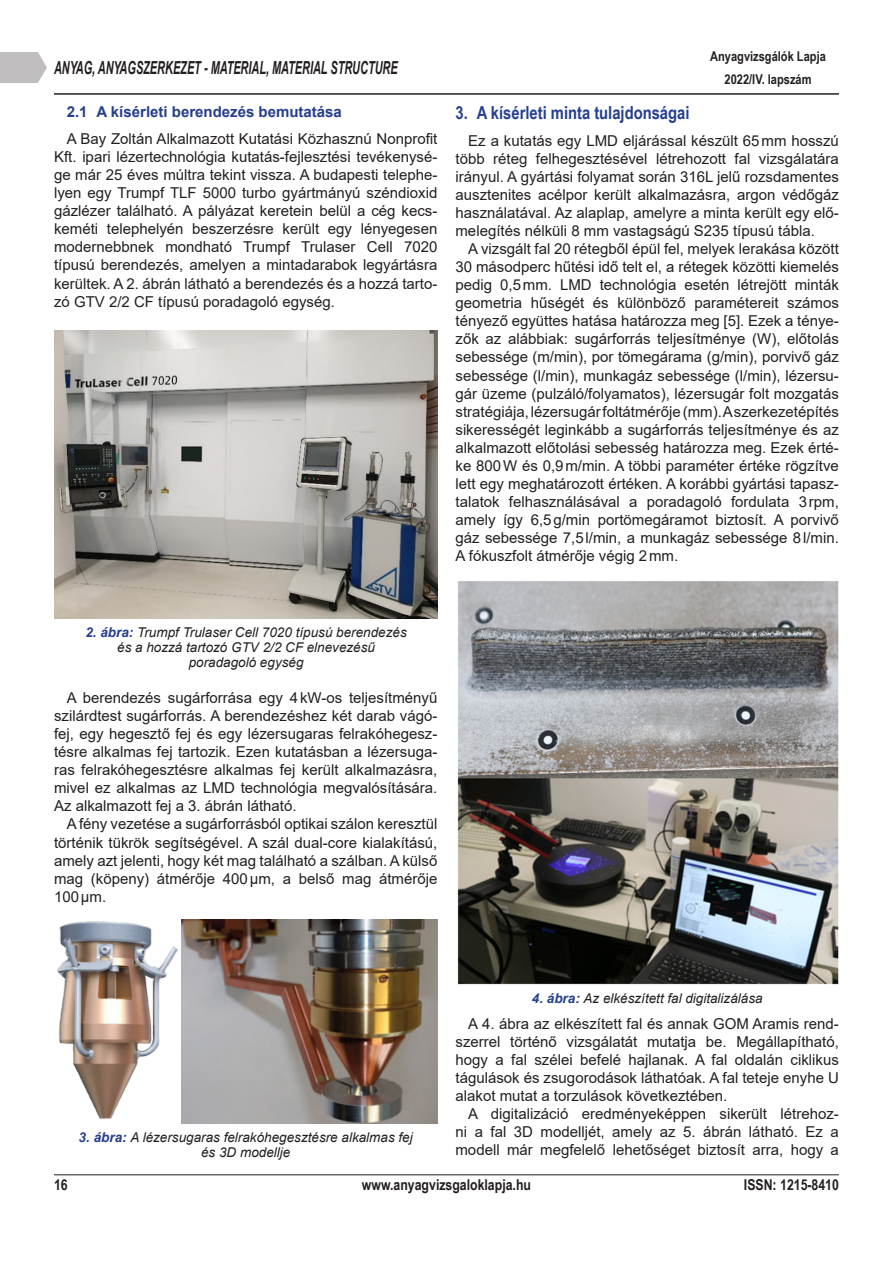
<style>
.page{position:relative;width:893px;height:1263px;background:#fff}
.page>*{position:absolute;margin:0;border:0;box-sizing:border-box;transform-origin:0 0}
.t1{font:italic 700 18px "Arial Narrow";color:#231f20;scale:.74 1}
.t2{font:700 18px "Arial Narrow";color:#253f8e}
.AVI_UJ_normal_magyar{font:15px/18px "Arial";color:#231f20;text-align:justify}
.t3{font:700 15px "Arial Narrow";color:#231f20}
.t4{font:700 15px "Arial";color:#253f8e}
.t5{font:italic 13.5px/15px "Arial";color:#231f20;text-align:center}
.t6{font:700 13.5px/22.5px "Arial Narrow";color:#231f20;text-align:center}
.s1{font-weight:700;color:#253f8e}
</style>
<div class="page">
<hr style="left:54px;top:1174px;width:785px;height:1px;background:#231f20">
<hr style="left:54px;top:94px;width:785px;height:1px;background:#231f20">
<svg style="left:29px;top:52px;width:18px;height:31px"></svg>
<div style="left:0;top:52px;width:29px;height:31px;background:#bfbdbd"></div>
<img style="left:54px;top:331px;width:384px;height:287px">
<img style="left:57px;top:921px;width:120px;height:198px">
<img style="left:182px;top:919px;width:256px;height:204px">
<img style="left:457px;top:581px;width:382px;height:403px">
<p class="t1" style="left:54px;top:54px;width:466px">ANYAG, ANYAGSZERKEZET - MATERIAL, MATERIAL STRUCTURE</p>
<p class="t4" style="left:67px;top:101px;width:277px">2.1 A kísérleti berendezés bemutatása</p>
<p class="AVI_UJ_normal_magyar" style="left:54px;top:129px;width:385px;text-indent:13px">A Bay Zoltán Alkalmazott Kutatási Közhasznú Nonprofit Kft. ipari lézertechnológia kutatás-fejlesztési tevékenysé&shy;ge már 25 éves múltra tekint vissza. A budapesti telephe&shy;lyen egy Trumpf TLF 5000 turbo gyártmányú széndioxid gázlézer található. A pályázat keretein belül a cég kecs&shy;keméti telephelyén beszerzésre került egy lényegesen modernebbnek mondható Trumpf Trulaser Cell 7020 típusú berendezés, amelyen a mintadarabok legyártásra kerültek. A 2. ábrán látható a berendezés és a hozzá tarto&shy;zó GTV 2/2 CF típusú poradagoló egység.</p>
<p class="t6" style="left:710px;top:45px;width:117px">Anyagvizsgálók Lapja<br>2022/IV. lapszám</p>
<p class="t2" style="left:455px;top:99px;width:236px">3. A kísérleti minta tulajdonságai</p>
<p class="AVI_UJ_normal_magyar" style="left:455px;top:132px;width:385px;text-indent:13px">Ez a kutatás egy LMD eljárással készült 65mm hosszú több réteg felhegesztésével létrehozott fal vizsgálatára irányul. A gyártási folyamat során 316L jelű rozsdamentes ausztenites acélpor került alkalmazásra, argon védőgáz használatával. Az alaplap, amelyre a minta került egy elő&shy;melegítés nélküli 8 mm vastagságú S235 típusú tábla.</p>
<p class="AVI_UJ_normal_magyar" style="left:455px;top:240px;width:385px;text-indent:13px">A vizsgált fal 20 rétegből épül fel, melyek lerakása között 30 másodperc hűtési idő telt el, a rétegek közötti kiemelés pedig 0,5mm. LMD technológia esetén létrejött minták geometria hűségét és különböző paramétereit számos tényező együttes hatása határozza meg [5]. Ezek a ténye&shy;zők az alábbiak: sugárforrás teljesítménye (W), előtolás sebessége (m/min), por tömegárama (g/min), porvivő gáz sebessége (l/min), munkagáz sebessége (l/min), lézersu&shy;gár üzeme (pulzáló/folyamatos), lézersugár folt mozgatás stratégiája, lézersugár foltátmérője (mm). A szerkezetépítés sikerességét leginkább a sugárforrás teljesítménye és az alkalmazott előtolási sebesség határozza meg. Ezek érté&shy;ke 800W és 0,9m/min. A többi paraméter értéke rögzítve lett egy meghatározott értéken. A korábbi gyártási tapasz&shy;talatok felhasználásával a poradagoló fordulata 3rpm, amely így 6,5g/min portömegáramot biztosít. A porvivő gáz sebessége 7,5l/min, a munkagáz sebessége 8l/min.<br>A fókuszfolt átmérője végig 2mm.</p>
<p class="t5" style="left:85px;top:625px;width:323px"><span class="s1">2. ábra:</span> Trumpf Trulaser Cell 7020 típusú berendezés és a hozzá tartozó GTV 2/2 CF elnevezésű poradagoló egység</p>
<p class="AVI_UJ_normal_magyar" style="left:54px;top:688px;width:385px;text-indent:13px">A berendezés sugárforrása egy 4kW-os teljesítményű szilárdtest sugárforrás. A berendezéshez két darab vágó&shy;fej, egy hegesztő fej és egy lézersugaras felrakóhegesz&shy;tésre alkalmas fej tartozik. Ezen kutatásban a lézersuga&shy;ras felrakóhegesztésre alkalmas fej került alkalmazásra, mivel ez alkalmas az LMD technológia megvalósítására.<br>Az alkalmazott fej a 3. ábrán látható.</p>
<p class="AVI_UJ_normal_magyar" style="left:54px;top:815px;width:385px;text-indent:13px">A fény vezetése a sugárforrásból optikai szálon keresztül történik tükrök segítségével. A szál dual-core kialakítású, amely azt jelenti, hogy két mag található a szálban. A külső mag (köpeny) átmérője 400µm, a belső mag átmérője 100µm.</p>
<p class="t5" style="left:79px;top:1129px;width:336px"><span class="s1">3. ábra:</span> A lézersugaras felrakóhegesztésre alkalmas fej és 3D modellje</p>
<p class="t5" style="left:532px;top:991px;width:232px"><span class="s1">4. ábra:</span> Az elkészített fal digitalizálása</p>
<p class="AVI_UJ_normal_magyar" style="left:455px;top:1015px;width:385px;text-indent:13px">A 4. ábra az elkészített fal és annak GOM Aramis rend&shy;szerrel történő vizsgálatát mutatja be. Megállapítható, hogy a fal szélei befelé hajlanak. A fal oldalán ciklikus tágulások és zsugorodások láthatóak. A fal teteje enyhe U alakot mutat a torzulások következtében.</p>
<p class="AVI_UJ_normal_magyar" style="left:455px;top:1105px;width:385px;text-indent:13px">A digitalizáció eredményeképpen sikerült létrehoz&shy;ni a fal 3D modelljét, amely az 5. ábrán látható. Ez a modell már megfelelő lehetőséget biztosít arra, hogy a</p>
<p class="t3" style="left:54px;top:1174px;width:15px">16</p>
<p class="t3" style="left:362px;top:1174px;width:171px">www.anyagvizsgaloklapja.hu</p>
<p class="t3" style="left:744px;top:1174px;width:97px">ISSN: 1215-8410</p>
</div>
